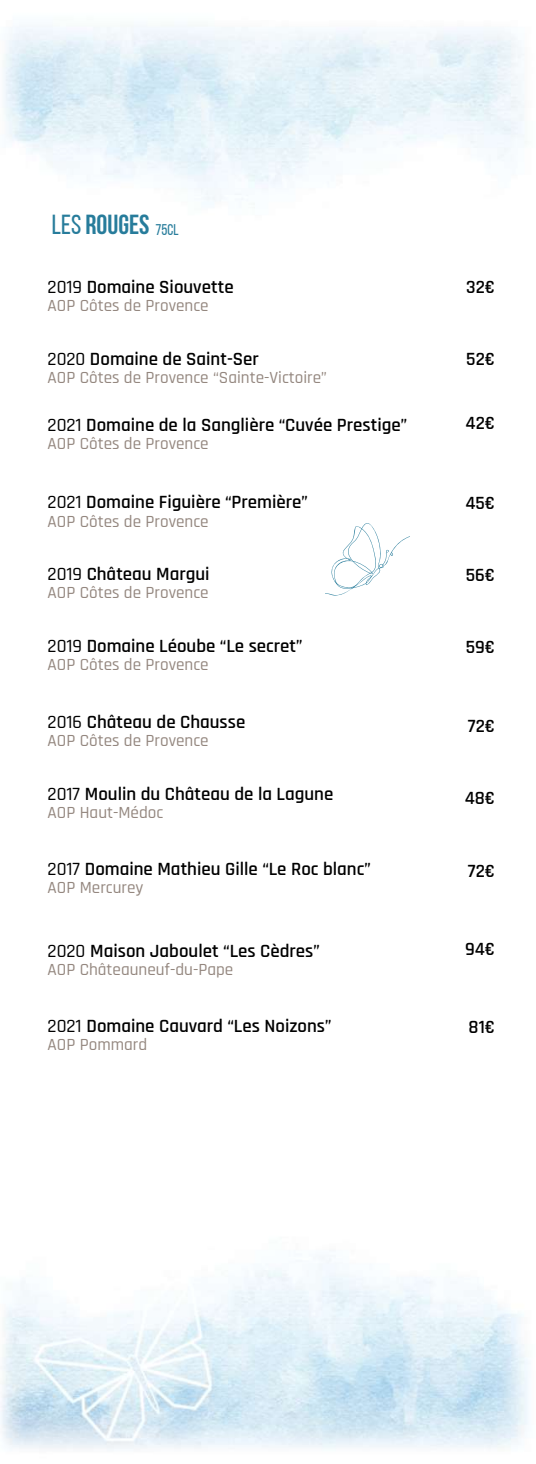
<style>
.page{position:relative;width:536px;height:1464px;background:#fff}
.page>*{position:absolute;margin:0;border:0;box-sizing:border-box;transform-origin:0 0}
.t1{font:700 27.47px "Bebas Neue";color:#277c9b}
.t2{font:600 18.9px "Rajdhani";color:#000}
.t3{font:500 17.15px "Rajdhani";color:#94877f}
.s1{font-weight:400}
.s2{font-weight:400;font-size:15.4px}
.s3{font-weight:500}
</style>
<div class="page">
<img style="left:1px;top:26px;width:528px;height:1424px">
<svg style="left:313px;top:515px;width:105px;height:83px"></svg>
<h1 class="t1" style="left:52px;top:214px;width:128px"><span class="s1">LES</span> ROUGES <span class="s2">75CL</span></h1>
<p class="t2" style="left:48px;top:275px;width:187px"><span class="s3">2019</span> Domaine Siouvette</p>
<p class="t3" style="left:48px;top:295px;width:162px">AOP Côtes de Provence</p>
<p class="t2" style="left:466px;top:275px;width:30px">32€</p>
<p class="t2" style="left:48px;top:347px;width:213px"><span class="s3">2020</span> Domaine de Saint-Ser</p>
<p class="t3" style="left:48px;top:367px;width:281px">AOP Côtes de Provence “Sainte-Victoire”</p>
<p class="t2" style="left:466px;top:347px;width:30px">52€</p>
<p class="t2" style="left:48px;top:413px;width:361px"><span class="s3">2021</span> Domaine de la Sanglière “Cuvée Prestige”</p>
<p class="t3" style="left:48px;top:433px;width:162px">AOP Côtes de Provence</p>
<p class="t2" style="left:465px;top:411px;width:31px">42€</p>
<p class="t2" style="left:48px;top:491px;width:262px"><span class="s3">2021</span> Domaine Figuière “Première”</p>
<p class="t3" style="left:48px;top:510px;width:162px">AOP Côtes de Provence</p>
<p class="t2" style="left:465px;top:491px;width:31px">45€</p>
<p class="t2" style="left:48px;top:563px;width:163px"><span class="s3">2019</span> Château Margui</p>
<p class="t3" style="left:48px;top:582px;width:162px">AOP Côtes de Provence</p>
<p class="t2" style="left:465px;top:563px;width:31px">56€</p>
<p class="t2" style="left:48px;top:634px;width:256px"><span class="s3">2019</span> Domaine Léoube “Le secret”</p>
<p class="t3" style="left:48px;top:654px;width:162px">AOP Côtes de Provence</p>
<p class="t2" style="left:465px;top:635px;width:31px">59€</p>
<p class="t2" style="left:48px;top:710px;width:199px"><span class="s3">2016</span> Château de Chausse</p>
<p class="t3" style="left:48px;top:729px;width:162px">AOP Côtes de Provence</p>
<p class="t2" style="left:467px;top:714px;width:29px">72€</p>
<p class="t2" style="left:48px;top:782px;width:287px"><span class="s3">2017</span> Moulin du Château de la Lagune</p>
<p class="t3" style="left:48px;top:802px;width:117px">AOP Haut-Médoc</p>
<p class="t2" style="left:464px;top:787px;width:32px">48€</p>
<p class="t2" style="left:48px;top:857px;width:324px"><span class="s3">2017</span> Domaine Mathieu Gille “Le Roc blanc”</p>
<p class="t3" style="left:48px;top:877px;width:97px">AOP Mercurey</p>
<p class="t2" style="left:467px;top:859px;width:29px">72€</p>
<p class="t2" style="left:48px;top:939px;width:274px"><span class="s3">2020</span> Maison Jaboulet “Les Cèdres”</p>
<p class="t3" style="left:48px;top:959px;width:187px">AOP Châteauneuf-du-Pape</p>
<p class="t2" style="left:465px;top:937px;width:31px">94€</p>
<p class="t2" style="left:48px;top:1014px;width:285px"><span class="s3">2021</span> Domaine Cauvard “Les Noizons”</p>
<p class="t3" style="left:48px;top:1034px;width:101px">AOP Pommard</p>
<p class="t2" style="left:468px;top:1015px;width:28px">81€</p>
</div>
